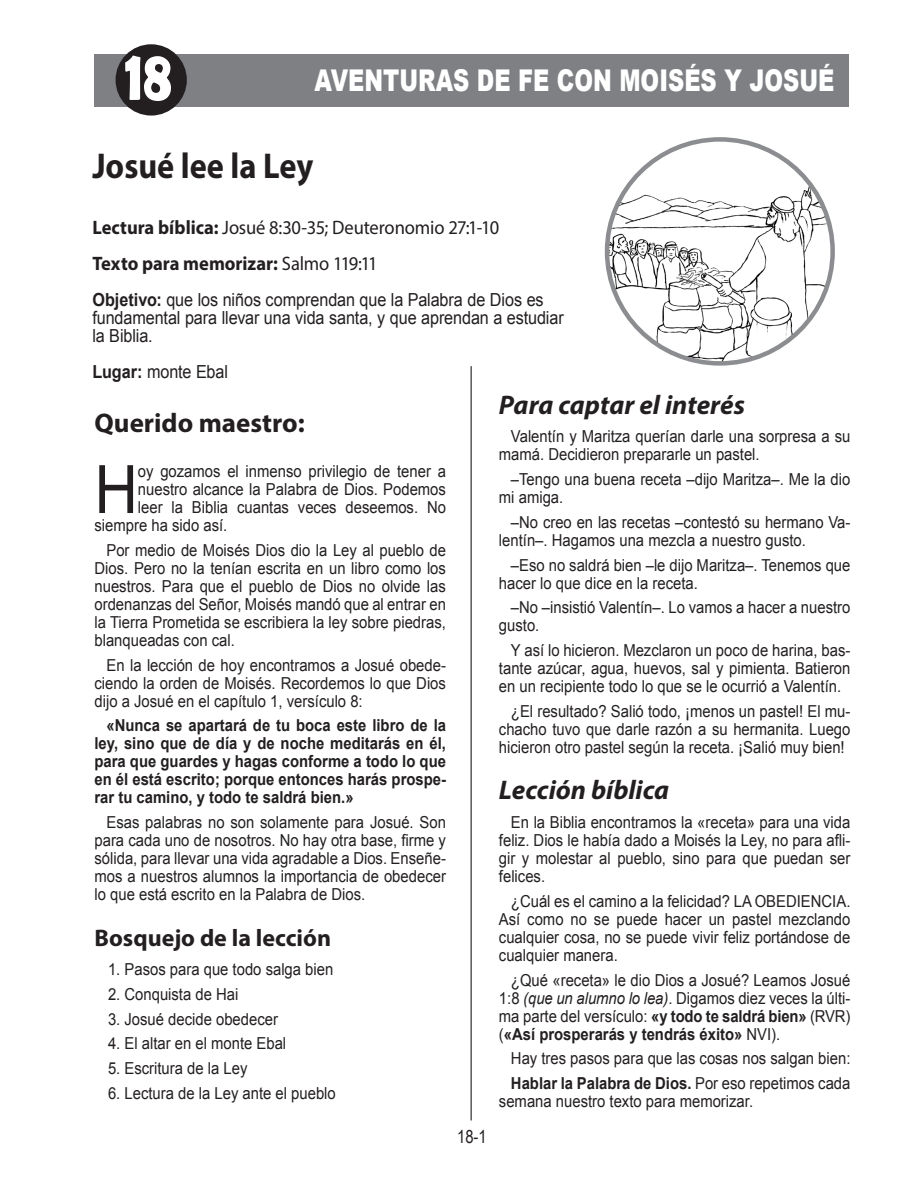
<style>
.page{position:relative;width:918px;height:1188px;background:#fff}
.page>*{position:absolute;margin:0;border:0;box-sizing:border-box;transform-origin:0 0}
.Unidad{font:700 72px "Berlin Sans FB Demi";color:#fff;scale:.8 1}
._02_Body_Drop_Caps{font:66.75px "Arial";color:#231f20;scale:.9 1}
.t1{font:700 36px "Myriad Pro";color:#231f20;scale:.9 1}
.Unidad-2{font:900 30px "Arial";color:#fff;scale:.75 1}
._02_Body_Sub_Head{font:italic 700 27px "Myriad Pro";color:#231f20}
._03_Querido_Maestro{font:700 27px "Myriad Pro";color:#231f20}
._02_Bosquejo{font:700 24px "Myriad Pro";color:#231f20}
._02_Body_No_Indent{font:19.5px "Myriad Pro";letter-spacing:-.01em;color:#231f20;scale:.95 1}
._02_Body_No_Indent-2{font:700 19.5px "Myriad Pro";color:#231f20;scale:.95 1}
._02_Objetivo{font:18px/18px "Arial";letter-spacing:-.005em;color:#231f20;scale:.9 1}
.t2{font:18px "Arial Narrow";color:#231f20}
._02_Body_Text{font:16.5px/18px "Arial";color:#231f20;text-align:justify;scale:.9 1}
._02_Body_Text-2{font:700 16.5px/18px "Arial";color:#231f20;text-align:justify;scale:.9 1}
.List{font:16.5px "Arial";color:#231f20;scale:.9 1}
._02_Body_Drop_Caps-2{font:16.5px "Arial";color:#231f20;scale:.9 1}
.s1{font-weight:700}
.s2{font-weight:400}
.s3{font-style:italic}
</style>
<div class="page">
<div style="left:94px;top:54px;width:755px;height:52px;background:#7e8083"></div>
<hr style="left:471px;top:366px;width:1px;height:755px;background:#231f20">
<div style="left:116px;top:44px;width:71px;height:72px;background:#231f20;border-radius:50%"></div>
<img style="left:607px;top:173px;width:226px;height:190px">
<p class="Unidad" style="left:125px;top:33px;width:60px">18</p>
<p class="Unidad-2" style="left:314px;top:58px;width:695px">AVENTURAS DE FE CON MOISÉS Y JOSUÉ</p>
<p class="t1" style="left:92px;top:143px;width:247px">Josué lee la Ley</p>
<p class="_02_Body_No_Indent" style="left:92px;top:215px;width:430px"><span class="s1">Lectura bíblica:</span> Josué 8:30-35; Deuteronomio 27:1-10</p>
<p class="_02_Body_No_Indent-2" style="left:92px;top:251px;width:302px">Texto para memorizar: <span class="s2">Salmo 119:11</span></p>
<p class="_02_Objetivo" style="left:92px;top:291px;width:525px"><span class="s1">Objetivo:</span> que los niños comprendan que la Palabra de Dios es fundamental para llevar una vida santa, y que aprendan a estudiar la Biblia.</p>
<p class="_02_Objetivo" style="left:92px;top:363px;width:152px"><span class="s1">Lugar:</span> monte Ebal</p>
<p class="_03_Querido_Maestro" style="left:94px;top:405px;width:212px">Querido maestro:</p>
<p class="_02_Body_Drop_Caps" style="left:94px;top:446px;width:50px">H</p>
<p class="_02_Body_Drop_Caps-2" style="left:138px;top:460px;width:344px">oy gozamos el inmenso privilegio de tener a</p>
<p class="_02_Body_Sub_Head" style="left:499px;top:387px;width:248px">Para captar el interés</p>
<p class="_02_Body_Text" style="left:499px;top:428px;width:392px;text-indent:12px">Valentín y Maritza querían darle una sorpresa a su mamá. Decidieron prepararle un pastel.</p>
<p class="_02_Body_Text" style="left:499px;top:471px;width:392px;text-indent:12px">–Tengo una buena receta –dijo Maritza–. Me la dio mi amiga.</p>
<p class="_02_Body_Text" style="left:499px;top:513px;width:392px;text-indent:12px">–No creo en las recetas –contestó su hermano Va&shy;lentín–. Hagamos una mezcla a nuestro gusto.</p>
<p class="_02_Body_Text" style="left:499px;top:556px;width:392px;text-indent:12px">–Eso no saldrá bien –le dijo Maritza–. Tenemos que hacer lo que dice en la receta.</p>
<p class="_02_Body_Text" style="left:499px;top:599px;width:392px;text-indent:12px">–No –insistió Valentín–. Lo vamos a hacer a nuestro gusto.</p>
<p class="_02_Body_Text" style="left:499px;top:642px;width:392px;text-indent:12px">Y así lo hicieron. Mezclaron un poco de harina, bas&shy;tante azúcar, agua, huevos, sal y pimienta. Batieron en un recipiente todo lo que se le ocurrió a Valentín.</p>
<p class="_02_Body_Text" style="left:499px;top:702px;width:392px;text-indent:12px">¿El resultado? Salió todo, ¡menos un pastel! El mu&shy;chacho tuvo que darle razón a su hermanita. Luego hicieron otro pastel según la receta. ¡Salió muy bien!</p>
<p class="_02_Body_Sub_Head" style="left:499px;top:773px;width:172px">Lección bíblica</p>
<p class="_02_Body_Text" style="left:499px;top:814px;width:392px;text-indent:12px">En la Biblia encontramos la «receta» para una vida feliz. Dios le había dado a Moisés la Ley, no para afli&shy;gir y molestar al pueblo, sino para que puedan ser felices.</p>
<p class="_02_Body_Text" style="left:499px;top:892px;width:392px;text-indent:12px">¿Cuál es el camino a la felicidad? LA OBEDIENCIA.<br>Así como no se puede hacer un pastel mezclando cualquier cosa, no se puede vivir feliz portándose de cualquier manera.</p>
<p class="_02_Body_Text" style="left:499px;top:971px;width:392px;text-indent:12px">¿Qué «receta» le dio Dios a Josué? Leamos Josué 1:8 <span class="s3">(que un alumno lo lea)</span>. Digamos diez veces la últi&shy;ma parte del versículo: <span class="s1">«y todo te saldrá bien»</span> (RVR) (<span class="s1">«Así prosperarás y tendrás éxito»</span> NVI).</p>
<p class="_02_Body_Text" style="left:511px;top:1050px;width:379px">Hay tres pasos para que las cosas nos salgan bien:</p>
<p class="_02_Body_Text" style="left:499px;top:1075px;width:392px;text-indent:12px"><span class="s1">Hablar la Palabra de Dios.</span> Por eso repetimos cada semana nuestro texto para memorizar.</p>
<p class="_02_Body_Drop_Caps-2" style="left:138px;top:478px;width:344px">nuestro alcance la Palabra de Dios. Podemos</p>
<p class="_02_Body_Drop_Caps-2" style="left:138px;top:496px;width:344px">leer la Biblia cuantas veces deseemos. No</p>
<p class="_02_Body_Drop_Caps-2" style="left:94px;top:514px;width:149px">siempre ha sido así.</p>
<p class="_02_Body_Text" style="left:94px;top:541px;width:392px;text-indent:12px">Por medio de Moisés Dios dio la Ley al pueblo de Dios. Pero no la tenían escrita en un libro como los nuestros. Para que el pueblo de Dios no olvide las ordenanzas del Señor, Moisés mandó que al entrar en la Tierra Prometida se escribiera la ley sobre piedras, blanqueadas con cal.</p>
<p class="_02_Body_Text" style="left:94px;top:656px;width:392px;text-indent:12px">En la lección de hoy encontramos a Josué obede&shy;ciendo la orden de Moisés. Recordemos lo que Dios dijo a Josué en el capítulo 1, versículo 8:</p>
<p class="_02_Body_Text-2" style="left:94px;top:717px;width:392px;text-indent:12px">«Nunca se apartará de tu boca este libro de la ley, sino que de día y de noche meditarás en él, para que guardes y hagas conforme a todo lo que en él está escrito; porque entonces harás prospe&shy;rar tu camino, y todo te saldrá bien.»</p>
<p class="_02_Body_Text" style="left:94px;top:813px;width:392px;text-indent:12px">Esas palabras no son solamente para Josué. Son para cada uno de nosotros. No hay otra base, firme y sólida, para llevar una vida agradable a Dios. Enseñe&shy;mos a nuestros alumnos la importancia de obedecer lo que está escrito en la Palabra de Dios.</p>
<p class="_02_Bosquejo" style="left:94px;top:923px;width:238px">Bosquejo de la lección</p>
<p class="List" style="left:108px;top:959px;width:252px">1. Pasos para que todo salga bien</p>
<p class="List" style="left:108px;top:983px;width:146px">2. Conquista de Hai</p>
<p class="List" style="left:108px;top:1008px;width:190px">3. Josué decide obedecer</p>
<p class="List" style="left:108px;top:1033px;width:200px">4. El altar en el monte Ebal</p>
<p class="List" style="left:108px;top:1058px;width:156px">5. Escritura de la Ley</p>
<p class="List" style="left:108px;top:1082px;width:255px">6. Lectura de la Ley ante el pueblo</p>
<p class="t2" style="left:457px;top:1123px;width:31px">18-1</p>
</div>
